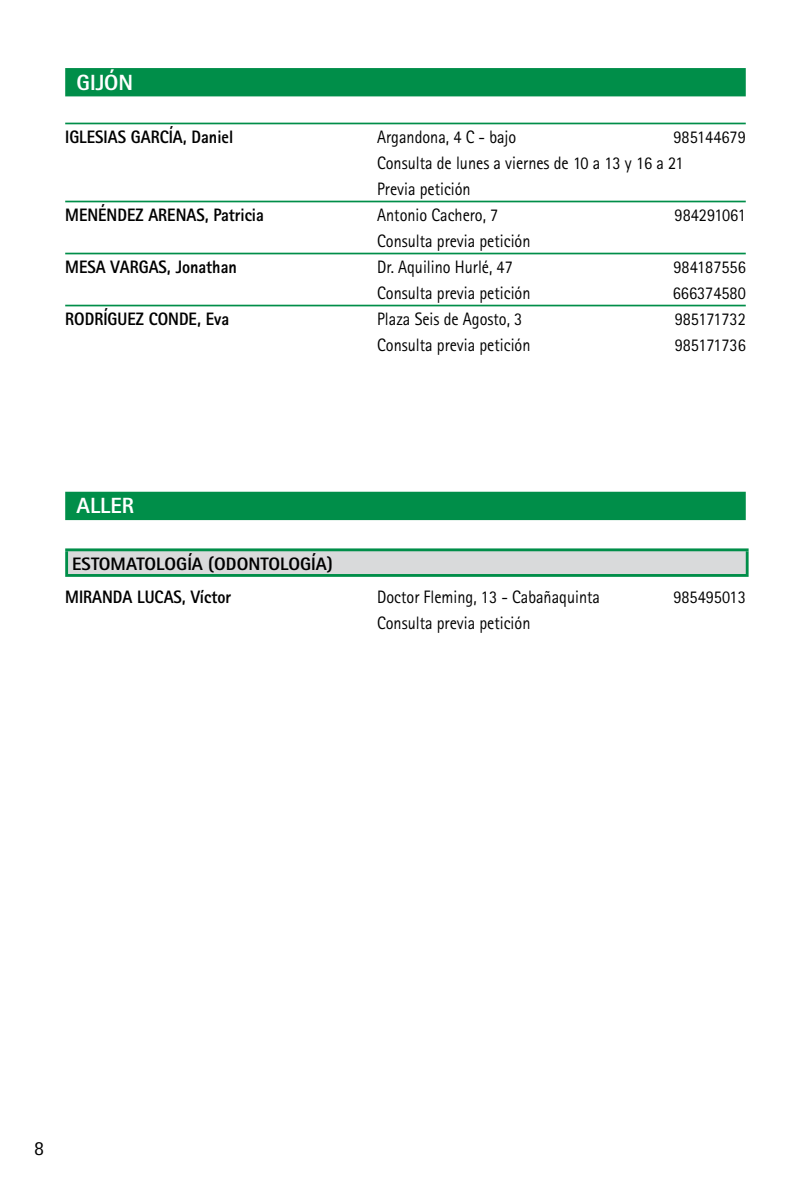
<style>
.page{position:relative;width:811px;height:1191px;background:#fff}
.page>*{position:absolute;margin:0;border:0;box-sizing:border-box;transform-origin:0 0}
.t1{font:800 22px "Rotis Sans Serif";color:#fff}
.t2{font:20px "Rotis Sans Serif";color:#000}
.t3{font:18px/26px "Rotis Sans Serif";color:#000;scale:.9 1}
.t4{font:800 18px "Rotis Sans Serif";color:#000;scale:.9 1}
.t5{font:800 18px/33px "Rotis Sans Serif";color:#000}
</style>
<div class="page">
<div style="left:65px;top:68px;width:681px;height:28px;background:#008e49"></div>
<hr style="left:65px;top:123px;width:681px;height:1px;background:#008e49">
<hr style="left:65px;top:201px;width:681px;height:1px;background:#008e49">
<hr style="left:65px;top:253px;width:681px;height:1px;background:#008e49">
<hr style="left:65px;top:305px;width:681px;height:1px;background:#008e49">
<div style="left:65px;top:492px;width:681px;height:28px;background:#008e49"></div>
<div style="left:67px;top:550px;width:680px;height:25px;background:#d9dadb"></div>
<hr style="left:65px;top:548px;width:683px;height:3px;background:#008e49">
<hr style="left:65px;top:551px;width:3px;height:23px;background:#008e49">
<hr style="left:746px;top:551px;width:2px;height:23px;background:#008e49">
<hr style="left:65px;top:574px;width:683px;height:3px;background:#008e49">
<p class="t1" style="left:77px;top:68px;width:58px">GIJÓN</p>
<p class="t4" style="left:65px;top:125px;width:188px">IGLESIAS GARCÍA, Daniel</p>
<p class="t3" style="left:377px;top:124px;width:156px">Argandona, 4 C - bajo</p>
<p class="t3" style="left:377px;top:124px;width:411px;text-indent:296px">985144679<br>Consulta de lunes a viernes de 10 a 13 y 16 a 21<br>Previa petición</p>
<p class="t4" style="left:65px;top:203px;width:222px">MENÉNDEZ ARENAS, Patricia</p>
<p class="t3" style="left:377px;top:201px;width:136px">Antonio Cachero, 7</p>
<p class="t3" style="left:674px;top:201px;width:81px">984291061</p>
<p class="t3" style="left:377px;top:227px;width:172px">Consulta previa petición</p>
<p class="t4" style="left:65px;top:255px;width:192px">MESA VARGAS, Jonathan</p>
<p class="t3" style="left:377px;top:253px;width:152px">Dr. Aquilino Hurlé, 47</p>
<p class="t3" style="left:673px;top:253px;width:82px">984187556</p>
<p class="t3" style="left:377px;top:279px;width:172px">Consulta previa petición</p>
<p class="t3" style="left:673px;top:279px;width:83px">666374580</p>
<p class="t4" style="left:65px;top:307px;width:184px">RODRÍGUEZ CONDE, Eva</p>
<p class="t3" style="left:377px;top:305px;width:163px">Plaza Seis de Agosto, 3</p>
<p class="t3" style="left:674px;top:305px;width:81px">985171732</p>
<p class="t3" style="left:377px;top:331px;width:172px">Consulta previa petición</p>
<p class="t3" style="left:674px;top:331px;width:81px">985171736</p>
<p class="t1" style="left:77px;top:492px;width:59px">ALLER</p>
<p class="t5" style="left:65px;top:547px;width:269px;text-indent:7px">ESTOMATOLOGÍA (ODONTOLOGÍA)<br>MIRANDA LUCAS, Víctor</p>
<p class="t3" style="left:377px;top:584px;width:249px">Doctor Fleming, 13 - Cabañaquinta</p>
<p class="t3" style="left:673px;top:584px;width:82px">985495013</p>
<p class="t3" style="left:377px;top:610px;width:172px">Consulta previa petición</p>
<p class="t2" style="left:34px;top:1136px;width:11px">8</p>
</div>
